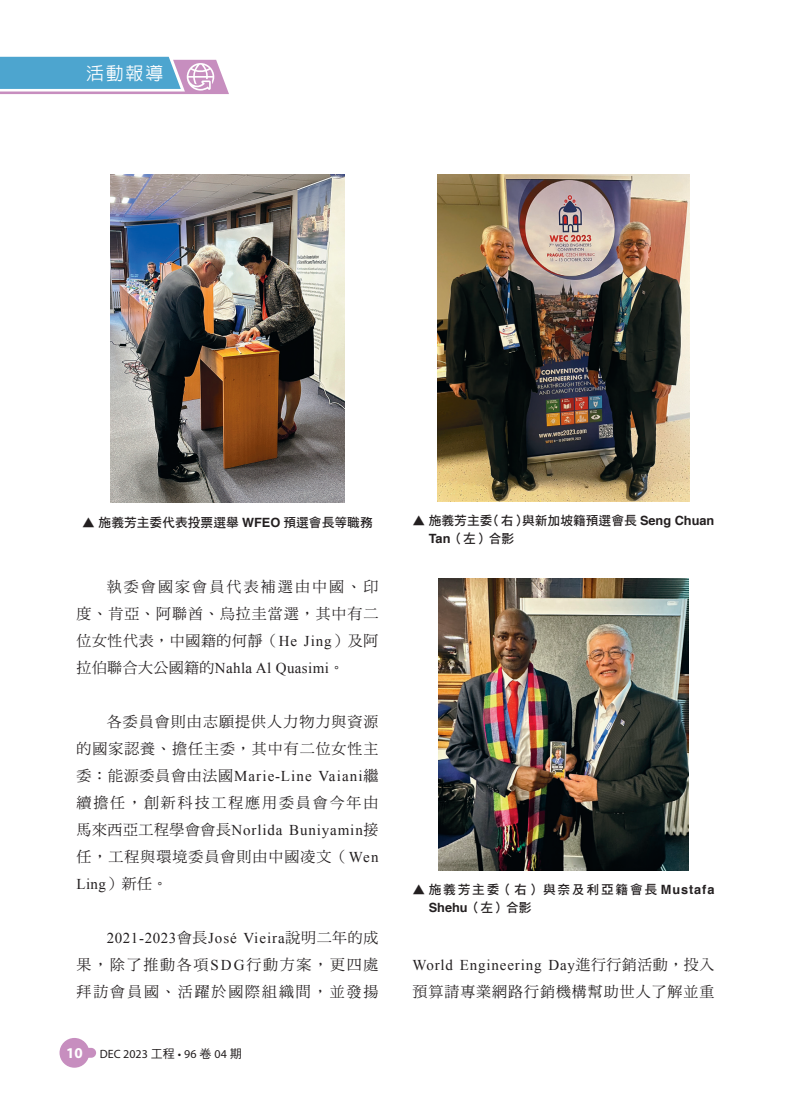
<style>
.page{position:relative;width:808px;height:1106px;background:#fff}
.page>*{position:absolute;margin:0;border:0;box-sizing:border-box;transform-origin:0 0}
.t1{font:500 18px "AR Hei B5";color:#fff}
.t2{font:15px/27px "DF Ming Std W5";letter-spacing:.07em;color:#231f20;text-align:justify}
.t3{font:15px "Times New Roman";letter-spacing:.06em;color:#231f20}
.t4{font:15px/27px "DF Ming Std W5";letter-spacing:.125em;color:#231f20}
.t5{font:15px "Times New Roman";letter-spacing:.025em;color:#231f20}
.t6{font:12.75px/18px "DF Hei Std W7";color:#231f20}
.t7{font:12.75px "DF Hei Std W7";letter-spacing:.135em;color:#231f20}
.t8{font:700 12.75px "Helvetica";color:#231f20}
.t9{font:12px "Myriad Pro";color:#231f20}
.s1{font-family:"Helvetica";font-weight:700}
.s2{font-family:"Times New Roman"}
.s3{font-family:"DF Ming Std W5"}
.s4{font-family:"DF Hei Std W7";font-weight:400}
.s5{font-weight:700;font-size:15px;color:#fff}
.s6{font-family:"DF Hei Std W5"}
</style>
<div class="page">
<div style="left:60px;top:1037px;width:29px;height:30px;background:#c78ebf;border-radius:50%"></div>
<div style="left:70px;top:1047px;width:26px;height:10px;background:#c78ebf;border-radius:5px"></div>
<svg style="left:0;top:57px;width:229px;height:37px;background:#7eadd2"></svg>
<img style="left:111px;top:174px;width:233px;height:329px">
<img style="left:438px;top:174px;width:251px;height:327px">
<img style="left:438px;top:579px;width:250px;height:291px">
<p class="t1" style="left:86px;top:64px;width:79px">活動報導</p>
<p class="t6" style="left:82px;top:513px;width:292px">▲ 施義芳主委代表投票選舉 <span class="s1">WFEO</span> 預選會長等職務</p>
<p class="t6" style="left:429px;top:511px;width:287px;text-indent:-16px">▲ 施義芳主委（右）與新加坡籍預選會長 <span class="s1">Seng Chuan<br>Tan</span>（左）合影</p>
<p class="t2" style="left:77px;top:572px;width:303px;text-indent:30px">執委會國家會員代表補選由中國、印度、肯亞、阿聯酋、烏拉圭當選，其中有二位女性代表，中國籍的何靜（<span class="s2">He Jing</span>）及阿</p>
<p class="t5" style="left:77px;top:657px;width:269px"><span class="s3">拉伯聯合大公國籍的</span>Nahla Al Quasimi<span class="s3">。</span></p>
<p class="t2" style="left:77px;top:707px;width:303px;text-align:right">各委員會則由志願提供人力物力與資源<br>的國家認養、擔任主委，其中有二位女性主</p>
<p class="t3" style="left:77px;top:765px;width:303px"><span class="s3">委：能源委員會由法國</span>Marie-Line Vaiani<span class="s3">繼</span></p>
<p class="t4" style="left:77px;top:788px;width:303px">續擔任，創新科技工程應用委員會今年由</p>
<p class="t3" style="left:77px;top:819px;width:303px"><span class="s3">馬來西亞工程學會會長</span>Norlida Buniyamin<span class="s3">接</span></p>
<p class="t2" style="left:77px;top:842px;width:303px">任，工程與環境委員會則由中國凌文（<span class="s2">Wen</span></p>
<p class="t3" style="left:77px;top:873px;width:92px">Ling<span class="s3">）新任。</span></p>
<p class="t3" style="left:107px;top:927px;width:273px">2021-2023<span class="s3">會長</span>José Vieira<span class="s3">說明二年的成</span></p>
<p class="t4" style="left:77px;top:950px;width:303px">果，除了推動各項<span class="s2">SDG</span>行動方案，更四處拜訪會員國、活躍於國際組織間，並發揚</p>
<p class="t3" style="left:412px;top:954px;width:303px">World Engineering Day<span class="s3">進行行銷活動，投入</span></p>
<p class="t7" style="left:412px;top:882px;width:303px">▲ 施義芳主委（右）與奈及利亞籍會長 <span class="s1">Mustafa</span></p>
<p class="t8" style="left:429px;top:899px;width:104px">Shehu<span class="s4">（左）合影</span></p>
<p class="t2" style="left:412px;top:977px;width:303px">預算請專業網路行銷機構幫助世人了解並重</p>
<p class="t9" style="left:66px;top:1046px;width:177px"><span class="s5">10</span> DEC 2023 <span class="s6">工程</span> • 96 <span class="s6">卷</span> 04 <span class="s6">期</span></p>
</div>
